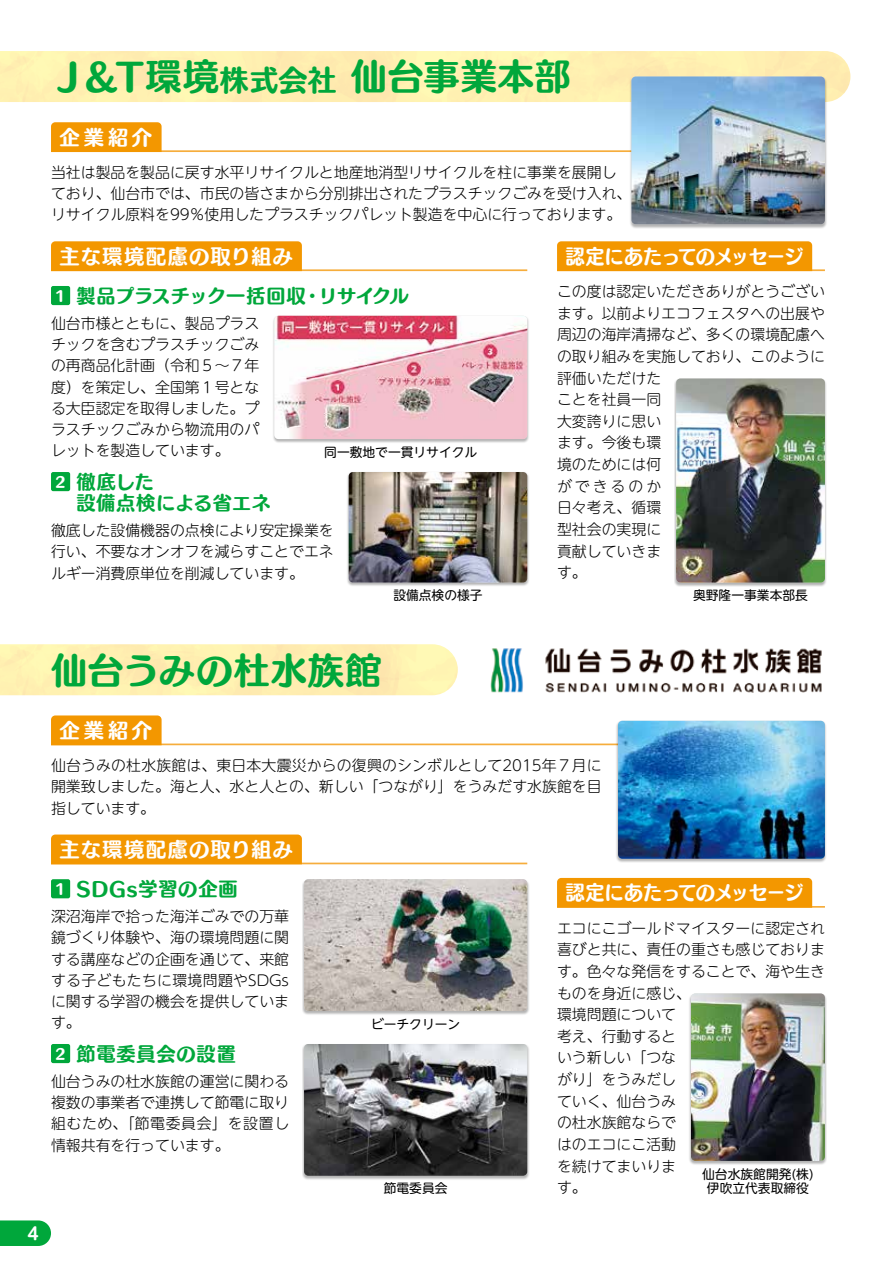
<style>
.page{position:relative;width:893px;height:1263px;background:#fff}
.page>*{position:absolute;margin:0;border:0;box-sizing:border-box;transform-origin:0 0}
.t1{font:36.15px "Humming Std E";letter-spacing:.02em;color:#00a73b}
.t2{font:28.95px "Humming Std E";color:#00a73b}
.t3{font:20.25px "Humming Std E";letter-spacing:-.035em;color:#fff;scale:.95 1}
.t4{font:20.25px "Humming Std E";letter-spacing:.06em;color:#fff}
.t5{font:20.25px "Humming Std E";letter-spacing:.025em;color:#fff}
.t6{font:19.2px/21.3px "Humming Std E";letter-spacing:.035em;color:#00a73b}
.t7{font:19.2px "Humming Std E";letter-spacing:-.015em;color:#00a73b}
.t8{font:700 16.95px "UD Shin M Go Pro De";color:#fff}
.t9{font:300 14.85px/21.6px "UD Shin M Go Pro";color:#000;text-align:justify}
.t10{font:13.8px "Humming Std E";color:#fff}
.t11{font:12.75px/14.9px "UD Shin M Go Pro";color:#000;text-align:center}
.s1{font-size:36.15px}
</style>
<div class="page">
<svg style="left:0;top:1220px;width:51px;height:26px"></svg>
<div style="left:0;top:51px;width:850px;height:51px;background:#ffefb0"></div>
<div style="left:0;top:644px;width:458px;height:51px;background:#ffefb0"></div>
<hr style="left:51px;top:150px;width:774px;height:2px;background:#f6ad3c">
<div style="left:51px;top:122px;width:111px;height:30px;background:#f39700"></div>
<hr style="left:51px;top:743px;width:774px;height:2px;background:#f6ad3c">
<div style="left:51px;top:715px;width:111px;height:30px;background:#f39700"></div>
<hr style="left:557px;top:269px;width:268px;height:2px;background:#f6ad3c">
<div style="left:557px;top:241px;width:255px;height:30px;background:#f39700"></div>
<hr style="left:557px;top:906px;width:268px;height:2px;background:#f6ad3c">
<div style="left:557px;top:878px;width:255px;height:30px;background:#f39700"></div>
<div style="left:629px;top:76px;width:198px;height:153px;background:#000;opacity:.3"></div>
<img style="left:631px;top:77px;width:194px;height:147px">
<hr style="left:51px;top:269px;width:476px;height:2px;background:#f6ad3c">
<div style="left:51px;top:241px;width:251px;height:30px;background:#f39700"></div>
<hr style="left:51px;top:863px;width:476px;height:1px;background:#f6ad3c">
<div style="left:51px;top:834px;width:251px;height:30px;background:#f39700"></div>
<div style="left:674px;top:378px;width:153px;height:209px;background:#000;opacity:.3"></div>
<img style="left:676px;top:378px;width:149px;height:205px">
<div style="left:689px;top:993px;width:138px;height:172px;background:#000;opacity:.3"></div>
<img style="left:691px;top:993px;width:134px;height:168px">
<img style="left:490px;top:648px;width:332px;height:45px">
<div style="left:616px;top:721px;width:211px;height:142px;background:#000;opacity:.3"></div>
<img style="left:618px;top:721px;width:207px;height:138px">
<div style="left:346px;top:472px;width:183px;height:115px;background:#000;opacity:.3"></div>
<img style="left:349px;top:472px;width:178px;height:111px">
<div style="left:272px;top:316px;width:258px;height:128px;background:#000;opacity:.3"></div>
<img style="left:274px;top:316px;width:253px;height:123px">
<div style="left:302px;top:879px;width:228px;height:136px;background:#000;opacity:.3"></div>
<img style="left:304px;top:879px;width:223px;height:132px">
<div style="left:302px;top:1044px;width:228px;height:136px;background:#000;opacity:.3"></div>
<img style="left:304px;top:1044px;width:223px;height:132px">
<div style="left:51px;top:286px;width:19px;height:19px;background:#00a73b;border-radius:2px"></div>
<div style="left:51px;top:472px;width:19px;height:19px;background:#00a73b;border-radius:2px"></div>
<div style="left:51px;top:879px;width:19px;height:19px;background:#00a73b;border-radius:2px"></div>
<div style="left:51px;top:1044px;width:19px;height:19px;background:#00a73b;border-radius:2px"></div>
<h1 class="t1" style="left:51px;top:50px;width:38px">Ｊ</h1>
<h2 class="t2" style="left:112px;top:58px;width:226px"><span class="s1">Ｔ環境</span>株式会社</h2>
<h1 class="t1" style="left:81px;top:50px;width:38px">＆</h1>
<h1 class="t1" style="left:351px;top:50px;width:221px">仙台事業本部</h1>
<h3 class="t5" style="left:60px;top:122px;width:94px">企業紹介</h3>
<p class="t9" style="left:51px;top:161px;width:582px;text-align:left">当社は製品を製品に戻す水平リサイクルと地産地消型リサイクルを柱に事業を展開しており、仙台市では、市民の皆さまから分別排出されたプラスチックごみを受け入れ、リサイクル原料を99％使用したプラスチックパレット製造を中心に行っております。</p>
<h3 class="t4" style="left:60px;top:241px;width:235px">主な環境配慮の取り組み</h3>
<p class="t10" style="left:54px;top:285px;width:15px">１</p>
<p class="t7" style="left:77px;top:281px;width:247px">製品プラスチック一括回収・</p>
<p class="t6" style="left:318px;top:285px;width:92px">リサイクル</p>
<p class="t9" style="left:51px;top:312px;width:210px">仙台市様とともに、製品プラスチックを含むプラスチックごみの再商品化計画（令和５～７年度）を策定し、全国第１号となる大臣認定を取得しました。プラスチックごみから物流用のパレットを製造しています。</p>
<p class="t10" style="left:54px;top:471px;width:15px">２</p>
<p class="t6" style="left:77px;top:471px;width:196px">徹底した<br>設備点検による省エネ</p>
<p class="t11" style="left:324px;top:444px;width:155px">同一敷地で一貫リサイクル</p>
<p class="t9" style="left:51px;top:519px;width:284px">徹底した設備機器の点検により安定操業を行い、不要なオンオフを減らすことでエネルギー消費原単位を削減しています。</p>
<p class="t11" style="left:393px;top:587px;width:91px">設備点検の様子</p>
<h3 class="t3" style="left:566px;top:241px;width:252px">認定にあたってのメッセージ</h3>
<p class="t9" style="left:557px;top:280px;width:269px;text-align:left">この度は認定いただきありがとうございます。以前よりエコフェスタへの出展や周辺の海岸清掃など、多くの環境配慮への取り組みを実施しており、このように評価いただけた<br>ことを社員一同<br>大変誇りに思い<br>ます。今後も環<br>境のためには何<br>ができるのか<br>日々考え、循環<br>型社会の実現に<br>貢献していきま<br>す。</p>
<p class="t11" style="left:693px;top:587px;width:116px">奥野隆一事業本部長</p>
<h1 class="t1" style="left:51px;top:643px;width:332px">仙台うみの杜水族館</h1>
<p class="t8" style="left:28px;top:1219px;width:13px">4</p>
<h3 class="t5" style="left:60px;top:715px;width:94px">企業紹介</h3>
<p class="t9" style="left:51px;top:754px;width:552px">仙台うみの杜水族館は、東日本大震災からの復興のシンボルとして2015年７月に開業致しました。海と人、水と人との、新しい「つながり」をうみだす水族館を目指しています。</p>
<h3 class="t4" style="left:60px;top:834px;width:235px">主な環境配慮の取り組み</h3>
<p class="t10" style="left:54px;top:878px;width:15px">１</p>
<p class="t6" style="left:77px;top:878px;width:163px">SDGs学習の企画</p>
<p class="t9" style="left:51px;top:905px;width:240px">深沼海岸で拾った海洋ごみでの万華鏡づくり体験や、海の環境問題に関する講座などの企画を通じて、来館する子どもたちに環境問題やSDGsに関する学習の機会を提供しています。</p>
<p class="t10" style="left:54px;top:1043px;width:15px">２</p>
<p class="t6" style="left:77px;top:1042px;width:161px">節電委員会の設置</p>
<p class="t9" style="left:51px;top:1070px;width:240px">仙台うみの杜水族館の運営に関わる複数の事業者で連携して節電に取り組むため、「節電委員会」を設置し情報共有を行っています。</p>
<p class="t11" style="left:371px;top:1016px;width:91px">ビーチクリーン</p>
<p class="t11" style="left:384px;top:1180px;width:65px">節電委員会</p>
<h3 class="t3" style="left:566px;top:878px;width:252px">認定にあたってのメッセージ</h3>
<p class="t9" style="left:557px;top:916px;width:269px;text-align:left">エコにこゴールドマイスターに認定され喜びと共に、責任の重さも感じております。色々な発信をすることで、海や生きものを身近に感じ、<br>環境問題について<br>考え、行動すると<br>いう新しい「つな<br>がり」をうみだし<br>ていく、仙台うみ<br>の杜水族館ならで<br>はのエコにこ活動<br>を続けてまいりま<br>す。</p>
<p class="t11" style="left:702px;top:1165px;width:113px">仙台水族館開発株( (伊吹立代表取締役</p>
</div>
